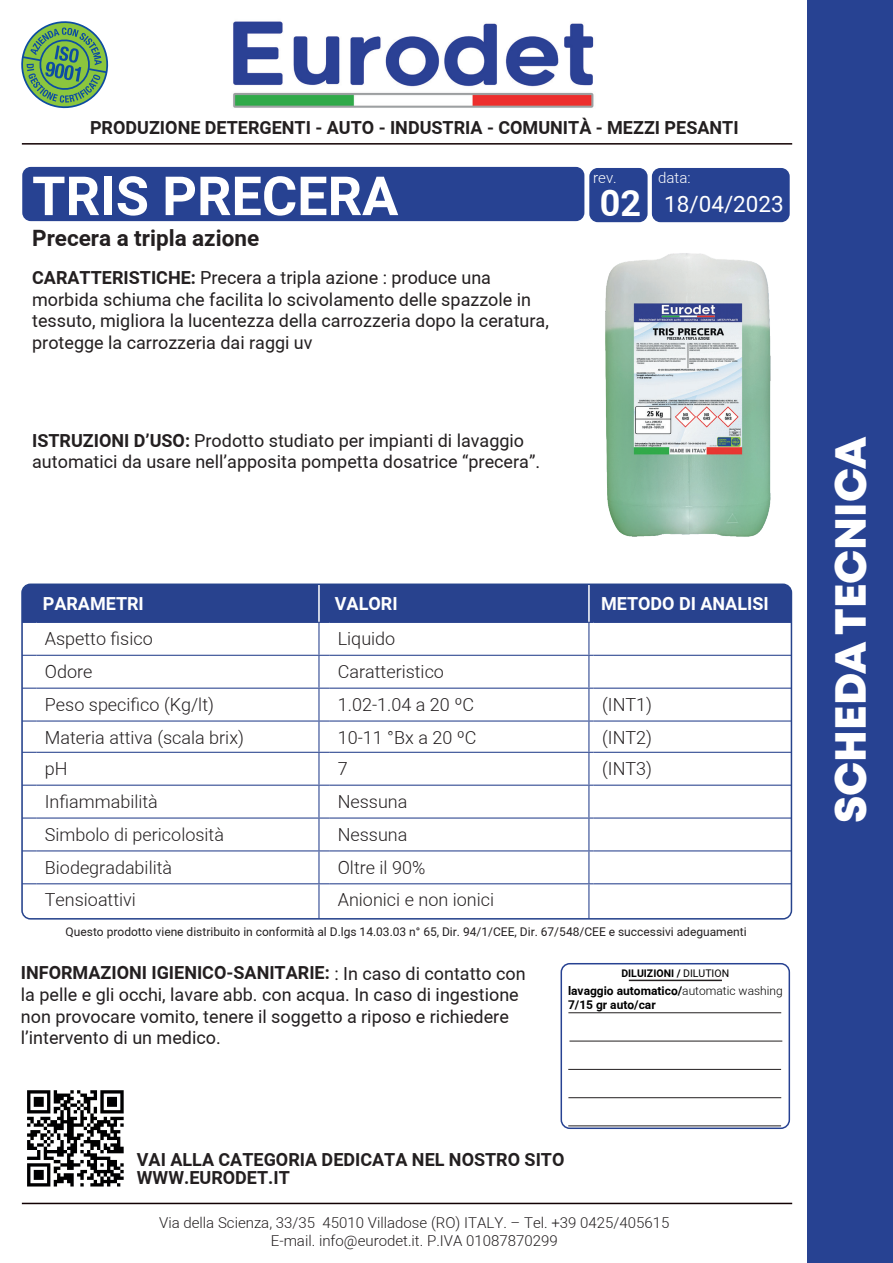
<style>
.page{position:relative;width:893px;height:1263px;background:#fff}
.page>*{position:absolute;margin:0;border:0;box-sizing:border-box;transform-origin:0 0}
.t1{font:700 54px "Araboto";color:#fff}
.t2{font:43.5px "Mont Heavy DEMO";color:#fff}
.t3{font:700 36px "Araboto";color:#fff}
.t4{font:700 22.5px "Araboto";color:#231f20}
.t5{font:22.5px "Araboto";color:#fff}
.t6{font:18px/21.6px "Araboto";color:#231f20}
.t7{font:300 18px "Araboto";color:#231f20}
.t8{font:700 18px/18px "Araboto";color:#231f20}
.t9{font:700 18px "Araboto";color:#fff}
.t10{font:300 15px/18px "Araboto";color:#231f20;text-align:center}
.t11{font:300 15px "Araboto";color:#fff}
.t12{font:12px "Araboto";color:#231f20}
.t13{font:700 12px "Araboto";color:#000001}
.t14{font:700 10.5px "Araboto";color:#000001}
.s1{font-weight:700}
.s2{font-weight:400}
.s3{font-weight:300}
</style>
<div class="page">
<div style="left:589px;top:168px;width:59px;height:54px;background:#274292;border-radius:9px"></div>
<div style="left:652px;top:168px;width:138px;height:54px;background:#274292;border-radius:9px"></div>
<div style="left:22px;top:167px;width:562px;height:54px;background:#274292;border-radius:9px"></div>
<img style="left:233px;top:21px;width:361px;height:87px">
<hr style="left:22px;top:1203px;width:770px;height:1px;background:#110002">
<svg style="left:21px;top:21px;width:88px;height:88px"></svg>
<div style="left:807px;top:0;width:86px;height:1263px;background:#274292"></div>
<hr style="left:22px;top:143px;width:770px;height:2px;background:#110002">
<svg style="left:24px;top:623px;width:767px;height:295px"></svg>
<hr style="left:791px;top:584px;width:1px;height:38px;background:#28428e">
<hr style="left:791px;top:884px;width:1px;height:34px;background:#28428e">
<hr style="left:318px;top:623px;width:1px;height:32px;background:#28428e">
<hr style="left:588px;top:623px;width:1px;height:32px;background:#28428e">
<svg style="left:24px;top:655px;width:12px;height:1px"></svg>
<hr style="left:36px;top:655px;width:283px;height:1px;background:#28428e">
<hr style="left:318px;top:656px;width:1px;height:32px;background:#28428e">
<hr style="left:329px;top:655px;width:260px;height:1px;background:#28428e">
<hr style="left:588px;top:656px;width:1px;height:32px;background:#28428e">
<hr style="left:594px;top:655px;width:197px;height:1px;background:#28428e">
<svg style="left:24px;top:688px;width:12px;height:1px"></svg>
<hr style="left:36px;top:688px;width:283px;height:1px;background:#28428e">
<hr style="left:318px;top:689px;width:1px;height:31px;background:#28428e">
<hr style="left:329px;top:688px;width:260px;height:1px;background:#28428e">
<hr style="left:588px;top:689px;width:1px;height:31px;background:#28428e">
<hr style="left:594px;top:688px;width:197px;height:1px;background:#28428e">
<svg style="left:24px;top:720px;width:12px;height:1px"></svg>
<hr style="left:36px;top:720px;width:283px;height:1px;background:#28428e">
<hr style="left:318px;top:721px;width:1px;height:31px;background:#28428e">
<hr style="left:329px;top:720px;width:260px;height:1px;background:#28428e">
<hr style="left:588px;top:721px;width:1px;height:31px;background:#28428e">
<hr style="left:594px;top:720px;width:197px;height:1px;background:#28428e">
<svg style="left:24px;top:752px;width:12px;height:1px"></svg>
<hr style="left:36px;top:752px;width:283px;height:1px;background:#28428e">
<hr style="left:318px;top:753px;width:1px;height:32px;background:#28428e">
<hr style="left:329px;top:752px;width:260px;height:1px;background:#28428e">
<hr style="left:588px;top:753px;width:1px;height:32px;background:#28428e">
<hr style="left:594px;top:752px;width:197px;height:1px;background:#28428e">
<svg style="left:24px;top:785px;width:12px;height:1px"></svg>
<hr style="left:36px;top:785px;width:283px;height:1px;background:#28428e">
<hr style="left:318px;top:786px;width:1px;height:31px;background:#28428e">
<hr style="left:329px;top:785px;width:260px;height:1px;background:#28428e">
<hr style="left:588px;top:786px;width:1px;height:31px;background:#28428e">
<hr style="left:594px;top:785px;width:197px;height:1px;background:#28428e">
<svg style="left:24px;top:817px;width:12px;height:1px"></svg>
<hr style="left:36px;top:817px;width:283px;height:1px;background:#28428e">
<hr style="left:318px;top:818px;width:1px;height:32px;background:#28428e">
<hr style="left:329px;top:817px;width:260px;height:1px;background:#28428e">
<hr style="left:588px;top:818px;width:1px;height:32px;background:#28428e">
<hr style="left:594px;top:817px;width:197px;height:1px;background:#28428e">
<svg style="left:24px;top:850px;width:12px;height:1px"></svg>
<hr style="left:36px;top:850px;width:283px;height:1px;background:#28428e">
<hr style="left:318px;top:851px;width:1px;height:32px;background:#28428e">
<hr style="left:329px;top:850px;width:260px;height:1px;background:#28428e">
<hr style="left:588px;top:851px;width:1px;height:32px;background:#28428e">
<hr style="left:594px;top:850px;width:197px;height:1px;background:#28428e">
<svg style="left:24px;top:883px;width:12px;height:1px"></svg>
<hr style="left:22px;top:884px;width:1px;height:34px;background:#28428e">
<hr style="left:36px;top:883px;width:283px;height:1px;background:#28428e">
<hr style="left:318px;top:884px;width:1px;height:34px;background:#28428e">
<hr style="left:329px;top:883px;width:260px;height:1px;background:#28428e">
<hr style="left:588px;top:884px;width:1px;height:34px;background:#28428e">
<hr style="left:594px;top:883px;width:197px;height:1px;background:#28428e">
<hr style="left:594px;top:918px;width:197px;height:1px;background:#28428e">
<div style="left:24px;top:586px;width:765px;height:37px;background:#28428e"></div>
<hr style="left:594px;top:622px;width:197px;height:1px;background:#28428e">
<div style="left:21px;top:583px;width:771px;height:336px;border:2px solid #26438d;border-radius:9px"></div>
<img style="left:605px;top:253px;width:166px;height:284px">
<img style="left:27px;top:1090px;width:97px;height:97px">
<div style="left:561px;top:963px;width:229px;height:166px;border:2px solid #274292;border-radius:9px"></div>
<hr style="left:568px;top:1012px;width:213px;height:1px;background:#231f20">
<hr style="left:629px;top:980px;width:93px;height:1px;background:#231f20">
<hr style="left:568px;top:1069px;width:213px;height:1px;background:#231f20">
<hr style="left:569px;top:1041px;width:213px;height:1px;background:#231f20">
<hr style="left:568px;top:1097px;width:213px;height:1px;background:#231f20">
<hr style="left:568px;top:1125px;width:213px;height:1px;background:#231f20">
<p class="t8" style="left:90px;top:119px;width:650px">PRODUZIONE DETERGENTI - AUTO - INDUSTRIA - COMUNITÀ - MEZZI PESANTI</p>
<h1 class="t1" style="left:32px;top:158px;width:368px">TRIS PRECERA</h1>
<p class="t4" style="left:32px;top:222px;width:229px">Precera a tripla azione</p>
<p class="t6" style="left:32px;top:267px;width:460px"><span class="s1">CARATTERISTICHE:</span> Precera a tripla azione : produce una</p>
<p class="t6" style="left:32px;top:289px;width:518px">morbida schiuma che facilita lo scivolamento delle spazzole in tessuto, migliora la lucentezza della carrozzeria dopo la ceratura, protegge la carrozzeria dai raggi uv</p>
<p class="t11" style="left:593px;top:167px;width:25px">rev.</p>
<p class="t11" style="left:658px;top:167px;width:34px">data:</p>
<h3 class="t3" style="left:600px;top:178px;width:43px">02</h3>
<p class="t5" style="left:664px;top:188px;width:121px">18/04/2023</p>
<p class="t6" style="left:32px;top:430px;width:494px"><span class="s1">ISTRUZIONI D’USO:</span> Prodotto studiato per impianti di lavaggio</p>
<h2 class="t2" style="left:826px;top:823px;width:388px;rotate:-90deg">SCHEDA TECNICA</h2>
<p class="t6" style="left:32px;top:452px;width:509px">automatici da usare nell’apposita pompetta dosatrice “precera”.</p>
<p class="t9" style="left:43px;top:591px;width:103px">PARAMETRI</p>
<p class="t9" style="left:335px;top:591px;width:64px">VALORI</p>
<p class="t9" style="left:601px;top:591px;width:169px">METODO DI ANALISI</p>
<p class="t7" style="left:45px;top:626px;width:109px">Aspetto fisico</p>
<p class="t7" style="left:338px;top:626px;width:59px">Liquido</p>
<p class="t7" style="left:45px;top:659px;width:49px">Odore</p>
<p class="t7" style="left:338px;top:659px;width:108px">Caratteristico</p>
<p class="t7" style="left:45px;top:692px;width:171px">Peso specifico (Kg/lt)</p>
<p class="t7" style="left:338px;top:692px;width:138px">1.02-1.04 a 20 ºC</p>
<p class="t7" style="left:602px;top:692px;width:51px">(INT1)</p>
<p class="t7" style="left:45px;top:725px;width:201px">Materia attiva (scala brix)</p>
<p class="t7" style="left:338px;top:725px;width:140px">10-11 °Bx a 20 ºC</p>
<p class="t7" style="left:602px;top:725px;width:51px">(INT2)</p>
<p class="t7" style="left:45px;top:756px;width:24px">pH</p>
<p class="t7" style="left:338px;top:756px;width:11px">7</p>
<p class="t7" style="left:602px;top:756px;width:51px">(INT3)</p>
<p class="t7" style="left:45px;top:789px;width:115px">Infiammabilità</p>
<p class="t7" style="left:338px;top:789px;width:71px">Nessuna</p>
<p class="t7" style="left:45px;top:822px;width:181px">Simbolo di pericolosità</p>
<p class="t7" style="left:338px;top:822px;width:71px">Nessuna</p>
<p class="t7" style="left:45px;top:854px;width:129px">Biodegradabilità</p>
<p class="t7" style="left:338px;top:854px;width:89px">Oltre il 90%</p>
<p class="t7" style="left:45px;top:887px;width:93px">Tensioattivi</p>
<p class="t7" style="left:338px;top:887px;width:158px">Anionici e non ionici</p>
<p class="t12" style="left:66px;top:924px;width:682px">Questo prodotto viene distribuito in conformità al D.lgs 14.03.03 n° 65, Dir. 94/1/CEE, Dir. 67/548/CEE e successivi adeguamenti</p>
<p class="t6" style="left:21px;top:963px;width:506px"><span class="s1">INFORMAZIONI IGIENICO-SANITARIE:</span> : In caso di contatto con la pelle e gli occhi, lavare abb. con acqua. In caso di ingestione non provocare vomito, tenere il soggetto a riposo e richiedere l’intervento di un medico.</p>
<p class="t14" style="left:621px;top:966px;width:109px">DILUIZIONI / <span class="s2">DILUTION</span></p>
<p class="t13" style="left:568px;top:997px;width:89px">7/15 gr auto/car</p>
<p class="t13" style="left:568px;top:983px;width:216px">lavaggio automatico/<span class="s3">automatic washing</span></p>
<p class="t8" style="left:137px;top:1151px;width:429px">VAI ALLA CATEGORIA DEDICATA NEL NOSTRO SITO<br>WWW.EURODET.IT</p>
<p class="t10" style="left:159px;top:1214px;width:512px">Via della Scienza, 33/35 45010 Villadose (RO) ITALY. – Tel. +39 0425/405615<br>E-mail. info@eurodet.it. P.IVA 01087870299</p>
</div>
